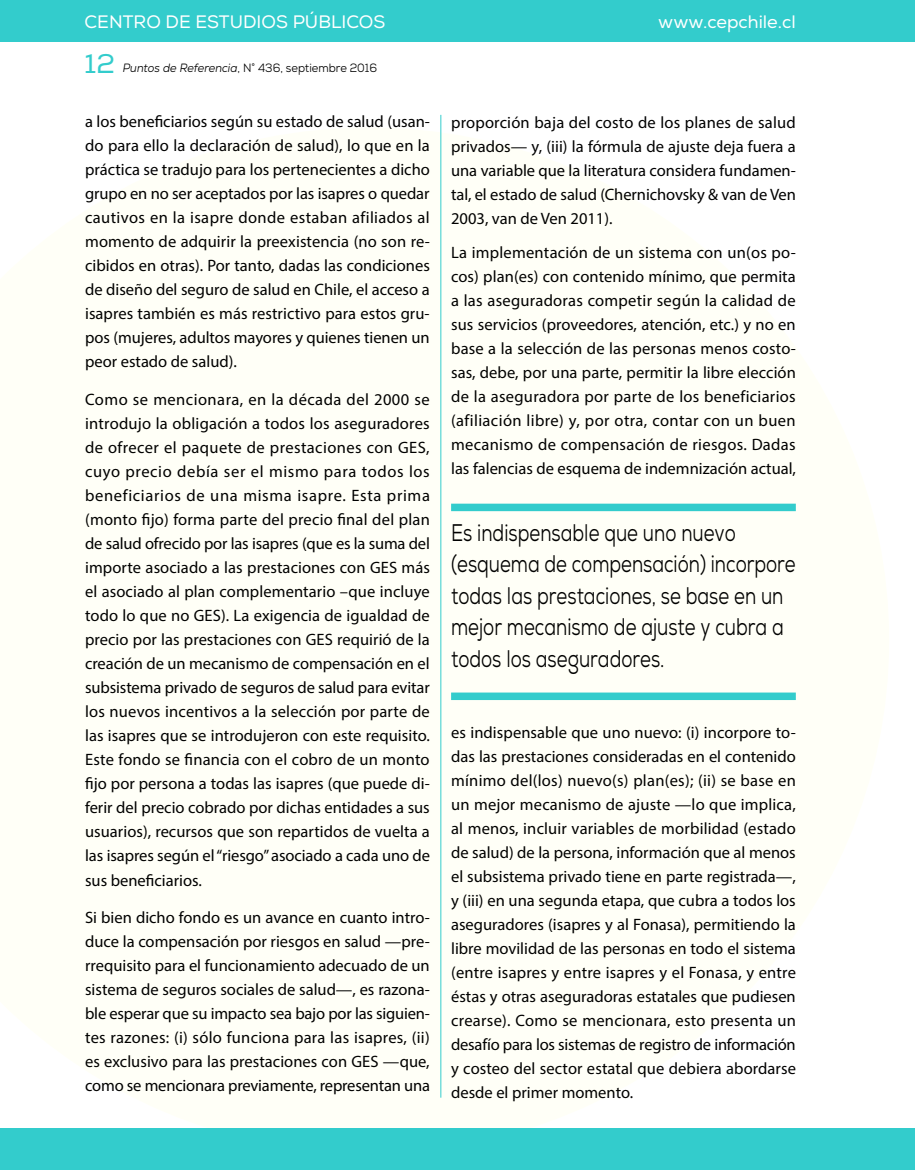
<style>
.page{position:relative;width:915px;height:1170px;background:#fff}
.page>*{position:absolute;margin:0;border:0;box-sizing:border-box;transform-origin:0 0}
.t1{font:27px "Nexa";color:#3cc}
.t2{font:24px/31.5px "Nexa";color:#000;scale:.77 1}
.t3{font:18px "Nexa";color:#fff}
.t4{font:16.5px/24px "Myriad Pro";letter-spacing:-.005em;color:#000;text-align:justify}
.t5{font:12px "Nexa";color:#000;scale:.93 1}
.s1{font-style:italic}
</style>
<div class="page">
<div style="left:0;top:0;width:914px;height:41px;background:#3cc"></div>
<hr style="left:440px;top:115px;width:1px;height:982px;background:#3cc">
<div style="left:0;top:1128px;width:914px;height:41px;background:#3cc"></div>
<div style="left:451px;top:503px;width:344px;height:8px;background:#3cc"></div>
<div style="left:451px;top:692px;width:344px;height:8px;background:#3cc"></div>
<p class="t3" style="left:84px;top:11px;width:302px">CENTRO DE ESTUDIOS PÚBLICOS</p>
<p class="t5" style="left:123px;top:60px;width:275px"><span class="s1">Puntos de Referencia</span>, N° 436, septiembre 2016</p>
<h1 class="t1" style="left:84px;top:47px;width:32px">12</h1>
<p class="t4" style="left:85px;top:109px;width:346px">a los beneficiarios según su estado de salud (usan&shy;do para ello la declaración de salud), lo que en la práctica se tradujo para los pertenecientes a dicho grupo en no ser aceptados por las isapres o quedar cautivos en la isapre donde estaban afiliados al momento de adquirir la preexistencia (no son re&shy;cibidos en otras). Por tanto, dadas las condiciones de diseño del seguro de salud en Chile, el acceso a isapres también es más restrictivo para estos gru&shy;pos (mujeres, adultos mayores y quienes tienen un peor estado de salud).</p>
<p class="t4" style="left:85px;top:387px;width:346px">Como se mencionara, en la década del 2000 se introdujo la obligación a todos los aseguradores de ofrecer el paquete de prestaciones con GES, cuyo precio debía ser el mismo para todos los beneficiarios de una misma isapre. Esta prima (monto fijo) forma parte del precio final del plan de salud ofrecido por las isapres (que es la suma del importe asociado a las prestaciones con GES más el asociado al plan complementario –que incluye todo lo que no GES). La exigencia de igualdad de precio por las prestaciones con GES requirió de la creación de un mecanismo de compensación en el subsistema privado de seguros de salud para evitar los nuevos incentivos a la selección por parte de las isapres que se introdujeron con este requisito.<br>Este fondo se financia con el cobro de un monto fijo por persona a todas las isapres (que puede di&shy;ferir del precio cobrado por dichas entidades a sus usuarios), recursos que son repartidos de vuelta a las isapres según el “riesgo” asociado a cada uno de sus beneficiarios.</p>
<p class="t4" style="left:85px;top:905px;width:346px">Si bien dicho fondo es un avance en cuanto intro&shy;duce la compensación por riesgos en salud —pre&shy;rrequisito para el funcionamiento adecuado de un sistema de seguros sociales de salud—, es razona&shy;ble esperar que su impacto sea bajo por las siguien&shy;tes razones: (i) sólo funciona para las isapres, (ii) es exclusivo para las prestaciones con GES —que, como se mencionara previamente, representan una</p>
<p class="t3" style="left:658px;top:11px;width:139px">www.cepchile.cl</p>
<p class="t4" style="left:451px;top:110px;width:346px">proporción baja del costo de los planes de salud privados— y, (iii) la fórmula de ajuste deja fuera a una variable que la literatura considera fundamen&shy;tal, el estado de salud (Chernichovsky &amp; van de Ven 2003, van de Ven 2011).</p>
<p class="t4" style="left:451px;top:240px;width:346px">La implementación de un sistema con un(os po&shy;cos) plan(es) con contenido mínimo, que permita a las aseguradoras competir según la calidad de sus servicios (proveedores, atención, etc.) y no en base a la selección de las personas menos costo&shy;sas, debe, por una parte, permitir la libre elección de la aseguradora por parte de los beneficiarios (afiliación libre) y, por otra, contar con un buen mecanismo de compensación de riesgos. Dadas las falencias de esquema de indemnización actual,</p>
<h2 class="t2" style="left:451px;top:517px;width:449px">Es indispensable que uno nuevo (esquema de compensación) incorpore todas las prestaciones, se base en un mejor mecanismo de ajuste y cubra a todos los aseguradores.</h2>
<p class="t4" style="left:451px;top:720px;width:346px">es indispensable que uno nuevo: (i) incorpore to&shy;das las prestaciones consideradas en el contenido mínimo del(los) nuevo(s) plan(es); (ii) se base en un mejor mecanismo de ajuste —lo que implica, al menos, incluir variables de morbilidad (estado de salud) de la persona, información que al menos el subsistema privado tiene en parte registrada—, y (iii) en una segunda etapa, que cubra a todos los aseguradores (isapres y al Fonasa), permitiendo la libre movilidad de las personas en todo el sistema (entre isapres y entre isapres y el Fonasa, y entre éstas y otras aseguradoras estatales que pudiesen crearse). Como se mencionara, esto presenta un desafío para los sistemas de registro de información y costeo del sector estatal que debiera abordarse desde el primer momento.</p>
</div>
